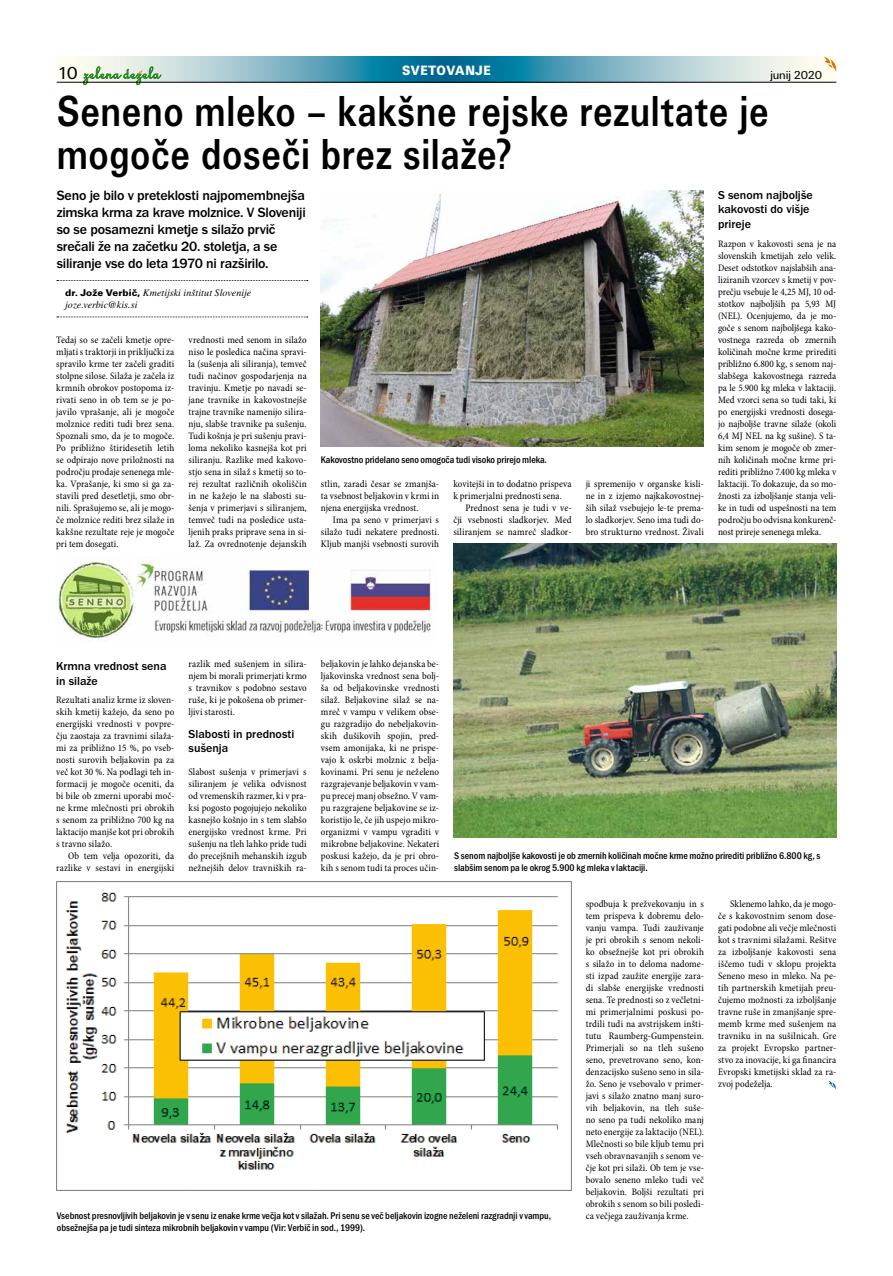
<style>
.page{position:relative;width:893px;height:1276px;background:#fff}
.page>*{position:absolute;margin:0;border:0;box-sizing:border-box;transform-origin:0 0}
.t1{font:700 45px/43.2px "Unitus TEE";letter-spacing:.015em;color:#000;scale:.8 1}
.t2{font:18px "Unitus TEE";color:#000}
.t3{font:500 14px/16.8px "Franklin Got Itc TEE";letter-spacing:-.015em;color:#000}
.t4{font:14px "Unitus TEE Blac";letter-spacing:.05em;color:#fff;scale:.9 1}
.t5{font:500 12px/14.4px "Franklin Got Itc TEE";color:#000}
.t6{font:12px "Unitus TEE";letter-spacing:-.025em;color:#000}
.t7{font:condensed 10px/12px "Minion Pro";color:#000;text-align:justify}
.t8{font:500 condensed 10px/12px "Franklin Got Itc TEE";letter-spacing:-.005em;color:#000}
.t9{font:italic 10px/12px "Nimbus Rom No 9 LEE";letter-spacing:.005em;color:#000}
.s1{font-family:"Unitus TEE Blac";font-style:normal}
</style>
<div class="page">
<svg style="left:57px;top:280px;width:251px;height:1px"></svg>
<svg style="left:57px;top:317px;width:251px;height:1px"></svg>
<svg style="left:57px;top:57px;width:779px;height:25px;background:#7fb5c3"></svg>
<svg style="left:828px;top:1080px;width:8px;height:10px"></svg>
<img style="left:321px;top:191px;width:383px;height:255px">
<img style="left:56px;top:556px;width:381px;height:83px">
<img style="left:57px;top:881px;width:515px;height:309px">
<img style="left:453px;top:543px;width:383px;height:294px">
<svg style="left:824px;top:57px;width:13px;height:15px"></svg>
<svg style="left:83px;top:67px;width:78px;height:18px"></svg>
<hr style="left:57px;top:82px;width:779px;height:1px;background:#000">
<h3 class="t4" style="left:402px;top:62px;width:100px">SVETOVANJE</h3>
<h2 class="t2" style="left:57px;top:62px;width:23px">10</h2>
<p class="t6" style="left:770px;top:68px;width:53px">junij 2020</p>
<h1 class="t1" style="left:57px;top:90px;width:892px">Seneno mleko – kakšne rejske rezultate je mogoče doseči brez silaže?</h1>
<h3 class="t3" style="left:57px;top:188px;width:251px">Seno je bilo v preteklosti najpomembnejša zimska krma za krave molznice. V Sloveniji so se posamezni kmetje s silažo prvič srečali že na začetku 20. stoletja, a se siliranje vse do leta 1970 ni razširilo.</h3>
<p class="t9" style="left:65px;top:287px;width:188px"><span class="s1">dr. Jože Verbič,</span> Kmetijski inštitut Slovenije joze.verbic@kis.si</p>
<p class="t5" style="left:718px;top:188px;width:96px">S senom najboljše kakovosti do višje prireje</p>
<p class="t7" style="left:718px;top:238px;width:120px">Razpon v kakovosti sena je na slovenskih kmetijah zelo velik.<br>Deset odstotkov najslabših ana&shy;liziranih vzorcev s kmetij v pov&shy;prečju vsebuje le 4,25 MJ, 10 od&shy;stotkov najboljših pa 5,93 MJ (NEL). Ocenjujemo, da je mo&shy;goče s senom najboljšega kako&shy;vostnega razreda ob zmernih količinah močne krme prirediti približno 6.800 kg, s senom naj&shy;slabšega kakovostnega razreda pa le 5.900 kg mleka v laktaciji.<br>Med vzorci sena so tudi taki, ki po energijski vrednosti dosega&shy;jo najboljše travne silaže (okoli 6,4 MJ NEL na kg sušine). S ta&shy;kim senom je mogoče ob zmer&shy;nih količinah močne krme pri&shy;rediti približno 7.400 kg mleka v laktaciji. To dokazuje, da so mo&shy;žnosti za izboljšanje stanja veli&shy;ke in tudi od uspešnosti na tem področju bo odvisna konkurenč&shy;nost prireje senenega mleka.</p>
<p class="t7" style="left:56px;top:334px;width:120px">Tedaj so se začeli kmetje opre&shy;mljati s traktorji in priključki za spravilo krme ter začeli graditi stolpne silose. Silaža je začela iz krmnih obrokov postopoma iz&shy;rivati seno in ob tem se je po&shy;javilo vprašanje, ali je mogoče molznice rediti tudi brez sena.<br>Spoznali smo, da je to mogoče.<br>Po približno štiridesetih letih se odpirajo nove priložnosti na področju prodaje senenega mle&shy;ka. Vprašanje, ki smo si ga za&shy;stavili pred desetletji, smo obr&shy;nili. Sprašujemo se, ali je mogo&shy;če molznice rediti brez silaže in kakšne rezultate reje je mogoče pri tem dosegati.</p>
<p class="t7" style="left:189px;top:334px;width:120px">vrednosti med senom in silažo niso le posledica načina spravi&shy;la (sušenja ali siliranja), temveč tudi načinov gospodarjenja na travinju. Kmetje po navadi se&shy;jane travnike in kakovostnejše trajne travnike namenijo silira&shy;nju, slabše travnike pa sušenju.<br>Tudi košnja je pri sušenju pravi&shy;loma nekoliko kasnejša kot pri siliranju. Razlike med kakovo&shy;stjo sena in silaž s kmetij so to&shy;rej rezultat različnih okoliščin in ne kažejo le na slabosti su&shy;šenja v primerjavi s siliranjem, temveč tudi na posledice usta&shy;ljenih praks priprave sena in si&shy;laž. Za ovrednotenje dejanskih</p>
<p class="t8" style="left:321px;top:453px;width:228px">Kakovostno pridelano seno omogoča tudi visoko prirejo mleka.</p>
<p class="t7" style="left:321px;top:478px;width:120px">stlin, zaradi česar se zmanjša&shy;ta vsebnost beljakovin v krmi in njena energijska vrednost.</p>
<p class="t7" style="left:321px;top:514px;width:120px;text-indent:12px">Ima pa seno v primerjavi s silažo tudi nekatere prednosti.<br>Kljub manjši vsebnosti surovih</p>
<p class="t7" style="left:453px;top:478px;width:120px">kovitejši in to dodatno prispeva</p>
<p class="t7" style="left:453px;top:490px;width:110px">k primerjalni prednosti sena.</p>
<p class="t7" style="left:465px;top:502px;width:108px">Prednost sena je tudi v ve-</p>
<p class="t7" style="left:453px;top:514px;width:120px">čji vsebnosti sladkorjev. Med</p>
<p class="t7" style="left:453px;top:526px;width:120px">siliranjem se namreč sladkor-</p>
<p class="t7" style="left:586px;top:478px;width:120px">ji spremenijo v organske kisli&shy;ne in z izjemo najkakovostnej&shy;ših silaž vsebujejo le-te prema&shy;lo sladkorjev. Seno ima tudi do&shy;bro strukturno vrednost. Živali</p>
<p class="t5" style="left:56px;top:659px;width:112px">Krmna vrednost sena in silaže</p>
<p class="t7" style="left:56px;top:694px;width:120px">Rezultati analiz krme iz sloven&shy;skih kmetij kažejo, da seno po energijski vrednosti v povpre&shy;čju zaostaja za travnimi silaža&shy;mi za približno 15 %, po vseb&shy;nosti surovih beljakovin pa za več kot 30 %. Na podlagi teh in&shy;formacij je mogoče oceniti, da bi bile ob zmerni uporabi moč&shy;ne krme mlečnosti pri obrokih s senom za približno 700 kg na laktacijo manjše kot pri obrokih s travno silažo.</p>
<p class="t7" style="left:56px;top:850px;width:120px;text-align:right">Ob tem velja opozoriti, da razlike v sestavi in energijski</p>
<p class="t7" style="left:189px;top:658px;width:120px">razlik med sušenjem in silira&shy;njem bi morali primerjati krmo s travnikov s podobno sestavo ruše, ki je pokošena ob primer&shy;ljivi starosti.</p>
<p class="t5" style="left:189px;top:726px;width:107px">Slabosti in prednosti sušenja</p>
<p class="t7" style="left:189px;top:766px;width:120px">Slabost sušenja v primerjavi s siliranjem je velika odvisnost od vremenskih razmer, ki v pra&shy;ksi pogosto pogojujejo nekoliko kasnejšo košnjo in s tem slabšo energijsko vrednost krme. Pri sušenju na tleh lahko pride tudi do precejšnih mehanskih izgub nežnejših delov travniških ra-</p>
<p class="t7" style="left:321px;top:658px;width:120px">beljakovin je lahko dejanska be&shy;ljakovinska vrednost sena bolj&shy;ša od beljakovinske vrednosti silaž. Beljakovine silaž se na&shy;mreč v vampu v velikem obse&shy;gu razgradijo do nebeljakovin&shy;skih dušikovih spojin, pred&shy;vsem amonijaka, ki ne prispe&shy;vajo k oskrbi molznic z belja&shy;kovinami. Pri senu je neželeno razgrajevanje beljakovin v vam&shy;pu precej manj obsežno. V vam&shy;pu razgrajene beljakovine se iz&shy;koristijo le, če jih uspejo mikro&shy;organizmi v vampu vgraditi v mikrobne beljakovine. Nekateri poskusi kažejo, da je pri obro&shy;kih s senom tudi ta proces učin-</p>
<p class="t8" style="left:454px;top:849px;width:368px">S senom najboljše kakovosti je ob zmernih količinah močne krme možno prirediti približno 6.800 kg, s slabšim senom pa le okrog 5.900 kg mleka v laktaciji.</p>
<p class="t8" style="left:57px;top:1209px;width:496px">Vsebnost presnovljivih beljakovin je v senu iz enake krme večja kot v silažah. Pri senu se več beljakovin izogne neželeni razgradnji v vampu, obsežnejša pa je tudi sinteza mikrobnih beljakovin v vampu (Vir: Verbič in sod., 1999).</p>
<p class="t7" style="left:586px;top:898px;width:120px">spodbuja k prežvekovanju in s tem prispeva k dobremu delo&shy;vanju vampa. Tudi zauživanje je pri obrokih s senom nekoli&shy;ko obsežnejše kot pri obrokih s silažo in to deloma nadome&shy;sti izpad zaužite energije zara&shy;di slabše energijske vrednosti sena. Te prednosti so z večletni&shy;mi primerjalnimi poskusi po&shy;trdili tudi na avstrijskem inšti&shy;tutu Raumberg-Gumpenstein.<br>Primerjali so na tleh sušeno seno, prevetrovano seno, kon&shy;denzacijsko sušeno seno in sila&shy;žo. Seno je vsebovalo v primer&shy;javi s silažo znatno manj suro&shy;vih beljakovin, na tleh suše&shy;no seno pa tudi nekoliko manj neto energije za laktacijo (NEL).<br>Mlečnosti so bile kljub temu pri vseh obravnavanjih s senom ve&shy;čje kot pri silaži. Ob tem je vse&shy;bovalo seneno mleko tudi več beljakovin. Boljši rezultati pri obrokih s senom so bili posledi&shy;ca večjega zauživanja krme.</p>
<p class="t7" style="left:718px;top:898px;width:120px;text-indent:12px">Sklenemo lahko, da je mogo&shy;če s kakovostnim senom dose&shy;gati podobne ali večje mlečnosti kot s travnimi silažami. Rešitve za izboljšanje kakovosti sena iščemo tudi v sklopu projekta Seneno meso in mleko. Na pe&shy;tih partnerskih kmetijah preu&shy;čujemo možnosti za izboljšanje travne ruše in zmanjšanje spre&shy;memb krme med sušenjem na travniku in na sušilnicah. Gre za projekt Evropsko partner&shy;stvo za inovacije, ki ga financira Evropski kmetijski sklad za ra&shy;zvoj podeželja.</p>
</div>
